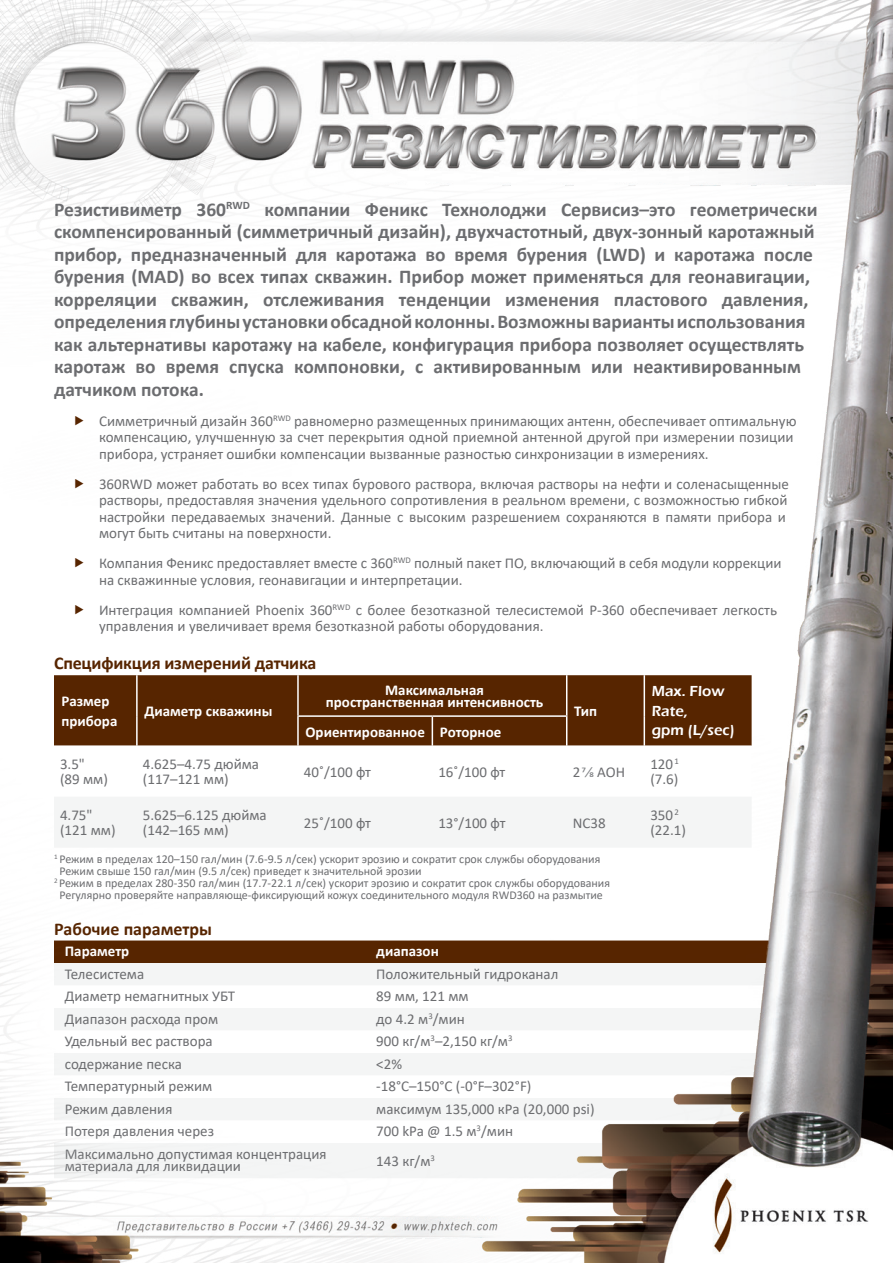
<style>
.page{position:relative;width:893px;height:1263px;background:#fff}
.page>*{position:absolute;margin:0;border:0;box-sizing:border-box;transform-origin:0 0}
.Last_Listed_Copy{font:700 19.5px/22.5px "Calibri";color:#6c6d70}
.Subhead{font:700 18px "Calibri";letter-spacing:-.01em;color:#572500}
.Graph_Copy{font:15px/16.5px "Calibri";color:#6c6d70}
.Footnote{font:15px "Calibri";color:#6c6d70}
.Footnote-2{font:700 15px/19.5px "Calibri";color:#fff}
.Graph_Headers{font:600 15px/19.5px "Eras ITC";color:#fff}
.Graph_Headers-2{font:700 15px "Calibri";color:#fff}
.Footnote-3{font:12px "Calibri";color:#6c6d70}
.s1{color:#808285}
</style>
<div class="page">
<img style="left:0;top:0;width:893px;height:1263px">
<div style="left:54px;top:675px;width:698px;height:42px;background:#572500"></div>
<hr style="left:297px;top:715px;width:135px;height:2px;background:#fff">
<hr style="left:432px;top:715px;width:135px;height:2px;background:#fff">
<hr style="left:136px;top:675px;width:2px;height:41px;background:#fff">
<hr style="left:136px;top:716px;width:2px;height:30px;background:#fff">
<hr style="left:297px;top:675px;width:2px;height:40px;background:#fff">
<hr style="left:566px;top:675px;width:1px;height:40px;background:#fff">
<hr style="left:644px;top:675px;width:1px;height:41px;background:#fff">
<svg style="left:54px;top:717px;width:698px;height:131px"></svg>
<hr style="left:644px;top:716px;width:1px;height:30px;background:#fff">
<svg style="left:75px;top:415px;width:8px;height:10px"></svg>
<svg style="left:75px;top:478px;width:8px;height:10px"></svg>
<svg style="left:75px;top:558px;width:8px;height:9px"></svg>
<svg style="left:75px;top:604px;width:8px;height:10px"></svg>
<p class="Last_Listed_Copy" style="left:54px;top:198px;width:765px">Резистивиметр 360<sup>RWD</sup> компании Феникс Технолоджи Сервисиз–это геометрически скомпенсированный (симметричный дизайн), двухчастотный, двух-зонный каротажный прибор, предназначенный для каротажа во время бурения (LWD) и каротажа после бурения (MAD) во всех типах скважин. Прибор может применяться для геонавигации, корреляции скважин, отслеживания тенденции изменения пластового давления, определения глубины установки обсадной колонны. Возможны варианты использования как альтернативы каротажу на кабеле, конфигурация прибора позволяет осуществлять каротаж во время спуска компоновки, с активированным или неактивированным датчиком потока.</p>
<p class="Graph_Copy" style="left:99px;top:412px;width:699px">Симметричный дизайн 360<sup>RWD</sup> равномерно размещенных принимающих антенн, обеспечивает оптимальную компенсацию, улучшенную за счет перекрытия одной приемной антенной другой при измерении позиции прибора, устраняет ошибки компенсации вызванные разностью синхронизации в измерениях.</p>
<p class="Graph_Copy" style="left:99px;top:475px;width:692px">360RWD может работать во всех типах бурового раствора, включая растворы на нефти и соленасыщенные растворы, предоставляя значения удельного сопротивления в реальном времени, с возможностью гибкой настройки передаваемых значений. Данные с высоким разрешением сохраняются в памяти прибора и могут быть считаны на поверхности.</p>
<p class="Graph_Copy" style="left:99px;top:554px;width:684px">Компания Феникс предоставляет вместе с 360<sup>RWD</sup> полный пакет ПО, включающий в себя модули коррекции на скважинные условия, геонавигации и интерпретации.</p>
<p class="Graph_Copy" style="left:99px;top:601px;width:680px">Интеграция компанией Phoenix 360<sup>RWD</sup> с более безотказной телесистемой Р-360 обеспечивает легкость управления и увеличивает время безотказной работы оборудования.</p>
<p class="Subhead" style="left:54px;top:650px;width:264px">Спецификция измерений датчика</p>
<p class="Footnote-2" style="left:61px;top:691px;width:57px">Размер прибора</p>
<p class="Footnote-2" style="left:144px;top:701px;width:130px">Диаметр скважины</p>
<p class="Footnote-2" style="left:326px;top:684px;width:219px;line-height:12px;text-align:center">Максимальная пространственная интенсивность</p>
<p class="Graph_Headers" style="left:652px;top:681px;width:74px">Max. Flow<br>Rate,</p>
<p class="Footnote-2" style="left:574px;top:701px;width:24px">Тип</p>
<p class="Footnote-2" style="left:305px;top:722px;width:121px">Ориентированное</p>
<p class="Footnote-2" style="left:440px;top:722px;width:63px">Роторное</p>
<p class="Graph_Headers" style="left:652px;top:720px;width:85px">gpm (L/sec)</p>
<p class="Footnote" style="left:60px;top:754px;width:27px">3.5"</p>
<p class="Footnote" style="left:60px;top:769px;width:49px">(89 мм)</p>
<p class="Footnote" style="left:60px;top:805px;width:34px">4.75"</p>
<p class="Footnote" style="left:60px;top:820px;width:57px">(121 мм)</p>
<p class="Footnote" style="left:143px;top:754px;width:118px">4.625–4.75 дюйма</p>
<p class="Footnote" style="left:143px;top:769px;width:87px">(117–121 мм)</p>
<p class="Footnote" style="left:143px;top:805px;width:125px">5.625–6.125 дюйма</p>
<p class="Footnote" style="left:143px;top:820px;width:87px">(142–165 мм)</p>
<p class="Footnote" style="left:304px;top:761px;width:68px">40˚/100 фт</p>
<p class="Footnote" style="left:438px;top:761px;width:68px">16˚/100 фт</p>
<p class="Footnote" style="left:573px;top:761px;width:54px">2<span class="s1">7/8</span> AOH</p>
<p class="Footnote" style="left:304px;top:812px;width:68px">25˚/100 фт</p>
<p class="Footnote" style="left:438px;top:812px;width:69px">13°/100 фт</p>
<p class="Footnote" style="left:573px;top:812px;width:34px">NC38</p>
<p class="Footnote-3" style="left:54px;top:850px;width:548px"><sup>1</sup> Режим в пределах 120–150 гал/мин (7.6-9.5 л/сек) ускорит эрозию и сократит срок службы оборудования</p>
<p class="Footnote-3" style="left:59px;top:862px;width:364px">Режим свыше 150 гал/мин (9.5 л/сек) приведет к значительной эрозии</p>
<p class="Footnote-3" style="left:54px;top:874px;width:558px"><sup>2</sup> Режим в пределах 280-350 гал/мин (17.7-22.1 л/сек) ускорит эрозию и сократит срок службы оборудования</p>
<p class="Footnote-3" style="left:59px;top:886px;width:545px">Регулярно проверяйте направляюще-фиксирующий кожух соединительного модуля RWD360 на размытие</p>
<p class="Subhead" style="left:54px;top:916px;width:160px">Рабочие параметры</p>
<p class="Graph_Headers-2" style="left:65px;top:941px;width:66px">Параметр</p>
<p class="Graph_Headers-2" style="left:376px;top:941px;width:64px">диапазон</p>
<p class="Graph_Copy" style="left:65px;top:965px;width:81px">Телесистема</p>
<p class="Graph_Copy" style="left:376px;top:965px;width:184px">Положительный гидроканал</p>
<p class="Graph_Copy" style="left:65px;top:988px;width:172px">Диаметр немагнитных УБТ</p>
<p class="Graph_Copy" style="left:376px;top:988px;width:94px">89 мм, 121 мм</p>
<p class="Graph_Copy" style="left:65px;top:1010px;width:155px">Диапазон расхода пром</p>
<p class="Graph_Copy" style="left:376px;top:1010px;width:90px">до 4.2 м<sup>3</sup>/мин</p>
<p class="Graph_Copy" style="left:65px;top:1033px;width:149px">Удельный вес раствора</p>
<p class="Graph_Copy" style="left:376px;top:1033px;width:138px">900 кг/м<sup>3</sup>–2,150 кг/м<sup>3</sup></p>
<p class="Graph_Copy" style="left:65px;top:1055px;width:119px">содержание песка</p>
<p class="Graph_Copy" style="left:376px;top:1055px;width:27px">&lt;2%</p>
<p class="Graph_Copy" style="left:65px;top:1078px;width:149px">Температурный режим</p>
<p class="Graph_Copy" style="left:376px;top:1078px;width:157px">-18°C–150°C (-0°F–302°F)</p>
<p class="Graph_Copy" style="left:65px;top:1100px;width:109px">Режим давления</p>
<p class="Graph_Copy" style="left:376px;top:1100px;width:220px">максимум 135,000 кPа (20,000 psi)</p>
<p class="Graph_Copy" style="left:65px;top:1123px;width:151px">Потеря давления через</p>
<p class="Graph_Copy" style="left:376px;top:1123px;width:138px">700 kPa @ 1.5 м<sup>3</sup>/мин</p>
<p class="Graph_Copy" style="left:65px;top:1147px;width:263px;line-height:12px">Максимально допустимая концентрация материала для ликвидации</p>
<p class="Graph_Copy" style="left:376px;top:1153px;width:60px">143 кг/м<sup>3</sup></p>
<p class="Footnote" style="left:650px;top:754px;width:30px">120 <sup>1</sup></p>
<p class="Footnote" style="left:650px;top:769px;width:30px">(7.6)</p>
<p class="Footnote" style="left:650px;top:805px;width:30px">350 <sup>2</sup></p>
<p class="Footnote" style="left:650px;top:820px;width:37px">(22.1)</p>
</div>
